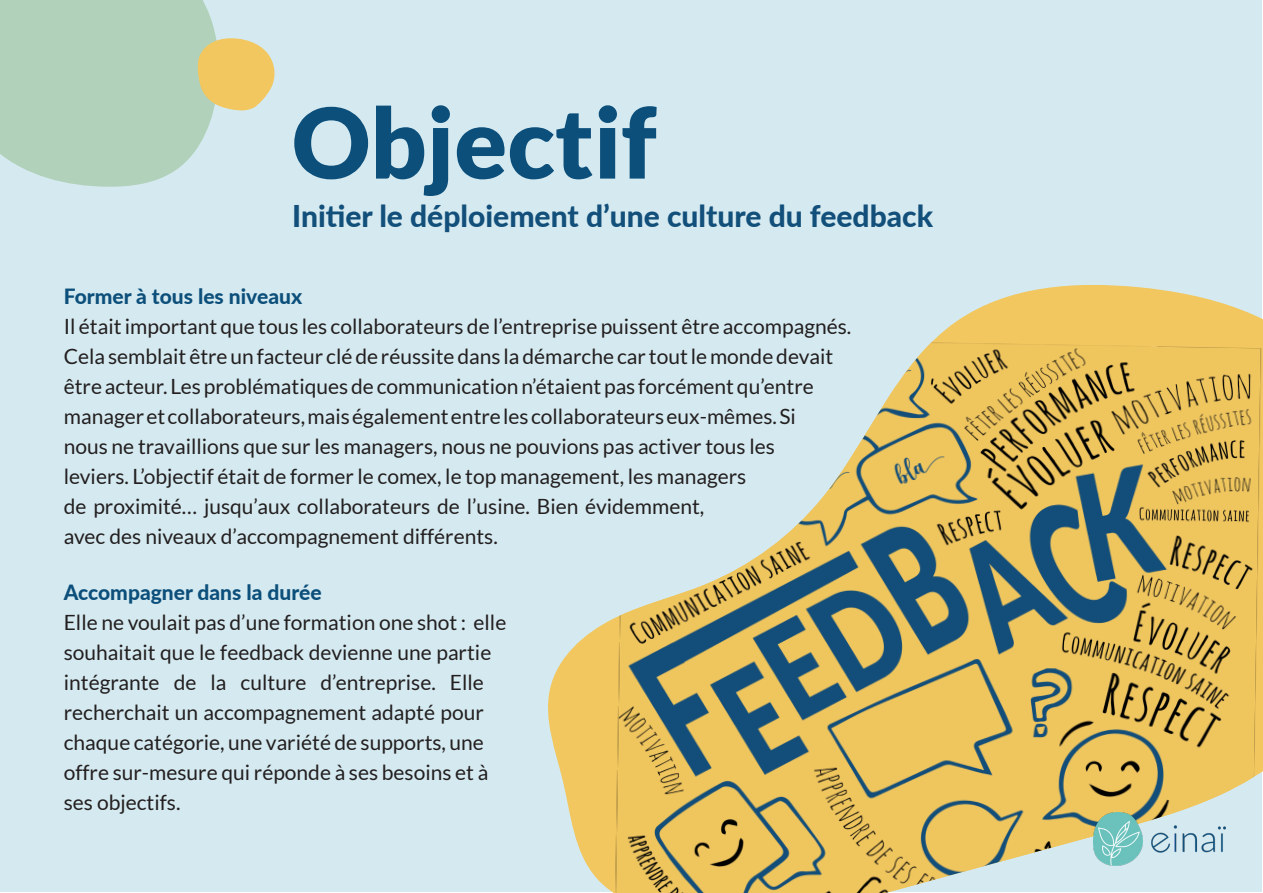
<style>
.page{position:relative;width:1263px;height:893px;background:#fff}
.page>*{position:absolute;margin:0;border:0;box-sizing:border-box;transform-origin:0 0}
.t1{font:900 97.5px "Lato";color:#0c4f7b}
.t2{font:800 30px "Lato";color:#124f7a}
.t3{font:21px/30px "Lato";color:#231f20}
.t4{font:800 21px "Lato";color:#0c4f7b}
</style>
<div class="page">
<div style="left:1px;top:1px;width:1261px;height:891px;background:#d5eaf0"></div>
<svg style="left:548px;top:285px;width:715px;height:608px"></svg>
<img style="left:614px;top:342px;width:648px;height:551px">
<img style="left:1093px;top:812px;width:132px;height:58px">
<svg style="left:0;top:0;width:276px;height:187px"></svg>
<p class="t1" style="left:292px;top:86px;width:366px">Objectif</p>
<p class="t2" style="left:292px;top:194px;width:642px">Initier le déploiement d’une culture du feedback</p>
<p class="t4" style="left:64px;top:281px;width:240px">Former à tous les niveaux</p>
<p class="t3" style="left:64px;top:311px;width:789px">Il était important que tous les collaborateurs de l’entreprise puissent être accompagnés.<br>Cela semblait être un facteur clé de réussite dans la démarche car tout le monde devait être acteur. Les problématiques de communication n’étaient pas forcément qu’entre manager et collaborateurs, mais également entre les collaborateurs eux-mêmes. Si<br>nous ne travaillions que sur les managers, nous ne pouvions pas activer tous les<br>leviers. L’objectif était de former le comex, le top management, les managers<br>de proximité… jusqu’aux collaborateurs de l’usine. Bien évidemment,<br>avec des niveaux d’accompagnement différents.</p>
<p class="t4" style="left:64px;top:576px;width:259px">Accompagner dans la durée</p>
<p class="t3" style="left:64px;top:607px;width:444px">Elle ne voulait pas d’une formation one shot : elle souhaitait que le feedback devienne une partie intégrante de la culture d’entreprise. Elle recherchait un accompagnement adapté pour chaque catégorie, une variété de supports, une offre sur-mesure qui réponde à ses besoins et à ses objectifs.</p>
</div>
